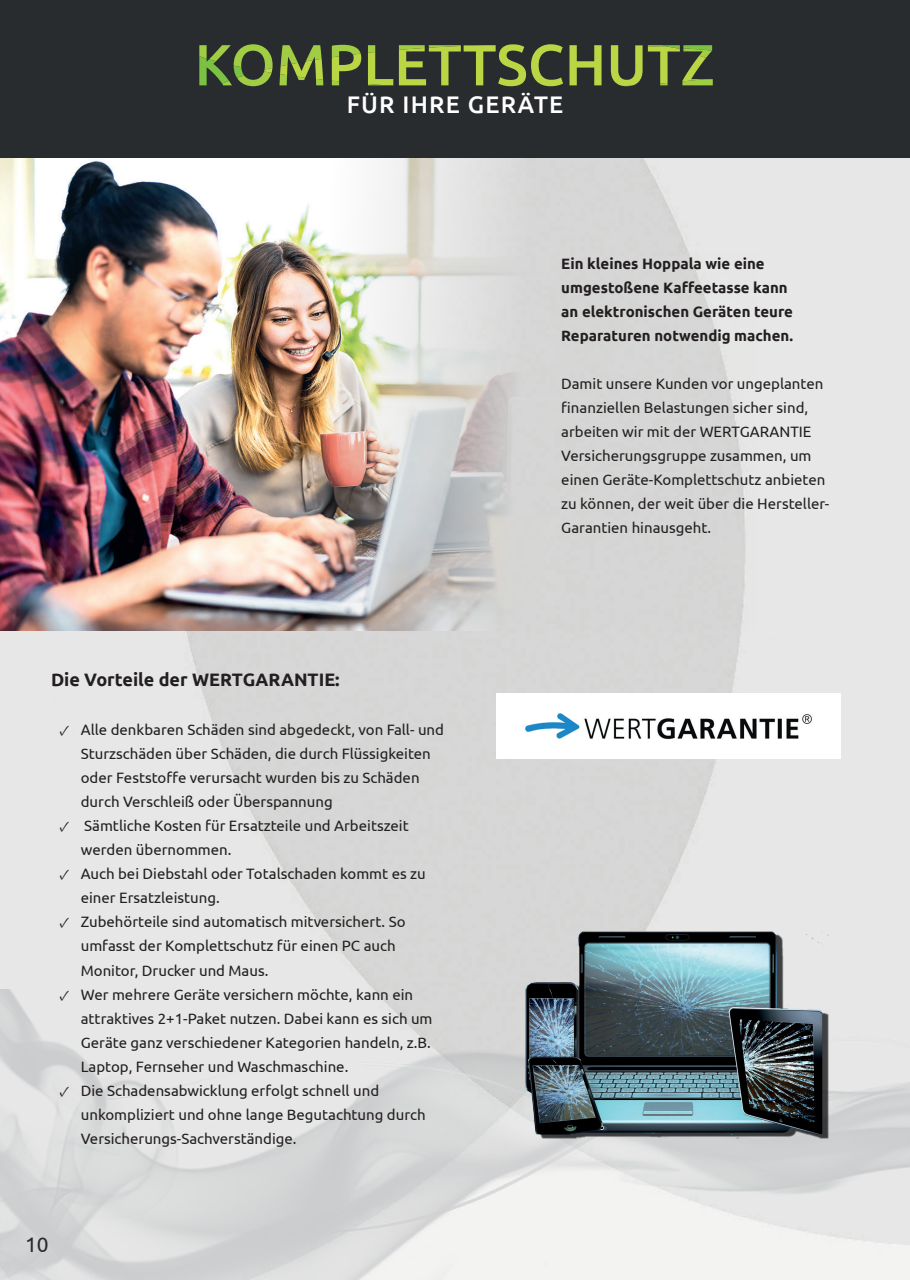
<style>
.page{position:relative;width:910px;height:1280px;background:#fff}
.page>*{position:absolute;margin:0;border:0;box-sizing:border-box;transform-origin:0 0}
.t1{font:500 24px "Ubuntu";letter-spacing:.05em;color:#fff}
.t2{font:21px "Ubuntu";color:#292c2f}
.t3{font:700 18px "Ubuntu";color:#231f20}
.t4{font:15px/24px "Ubuntu";color:#231f20}
.t5{font:700 15px/24px "Ubuntu";color:#231f20}
.s1{font-family:"Minion Pro"}
</style>
<div class="page">
<img style="left:0;top:157px;width:910px;height:832px">
<img style="left:0;top:157px;width:758px;height:473px">
<div style="left:0;top:0;width:910px;height:157px;background:#292c2f"></div>
<svg style="left:234px;top:44px;width:329px;height:42px"></svg>
<img style="left:519px;top:923px;width:316px;height:229px">
<img style="left:496px;top:693px;width:344px;height:66px">
<h1 class="t1" style="left:347px;top:90px;width:218px">FÜR IHRE GERÄTE</h1>
<p class="t3" style="left:51px;top:669px;width:290px">Die Vorteile der WERTGARANTIE:</p>
<p class="t4" style="left:81px;top:718px;width:365px;text-indent:-21px"><span class="s1">✓</span> Alle denkbaren Schäden sind abgedeckt, von Fall- und Sturzschäden über Schäden, die durch Flüssigkeiten oder Feststoffe verursacht wurden bis zu Schäden durch Verschleiß oder Überspannung</p>
<p class="t4" style="left:81px;top:814px;width:329px;text-indent:-21px"><span class="s1">✓</span> Sämtliche Kosten für Ersatzteile und Arbeitszeit werden übernommen.</p>
<p class="t4" style="left:81px;top:862px;width:346px;text-indent:-21px"><span class="s1">✓</span> Auch bei Diebstahl oder Totalschaden kommt es zu einer Ersatzleistung.</p>
<p class="t4" style="left:81px;top:910px;width:326px;text-indent:-21px"><span class="s1">✓</span> Zubehörteile sind automatisch mitversichert. So umfasst der Komplettschutz für einen PC auch<br>Monitor, Drucker und Maus.</p>
<p class="t4" style="left:81px;top:982px;width:353px;text-indent:-21px"><span class="s1">✓</span> Wer mehrere Geräte versichern möchte, kann ein attraktives 2+1-Paket nutzen. Dabei kann es sich um Geräte ganz verschiedener Kategorien handeln, z.B.<br>Laptop, Fernseher und Waschmaschine.</p>
<p class="t4" style="left:81px;top:1078px;width:346px;text-indent:-21px"><span class="s1">✓</span> Die Schadensabwicklung erfolgt schnell und unkompliziert und ohne lange Begutachtung durch<br>Versicherungs-Sachverständige.</p>
<h2 class="t2" style="left:25px;top:1232px;width:25px">10</h2>
<p class="t5" style="left:561px;top:251px;width:233px">Ein kleines Hoppala wie eine umgestoßene Kaffeetasse kann an elektronischen Geräten teure<br>Reparaturen notwendig machen.</p>
<p class="t4" style="left:561px;top:371px;width:269px">Damit unsere Kunden vor ungeplanten finanziellen Belastungen sicher sind, arbeiten wir mit der WERTGARANTIE Versicherungsgruppe zusammen, um einen Geräte-Komplettschutz anbieten zu können, der weit über die Hersteller-Garantien hinausgeht.</p>
</div>
